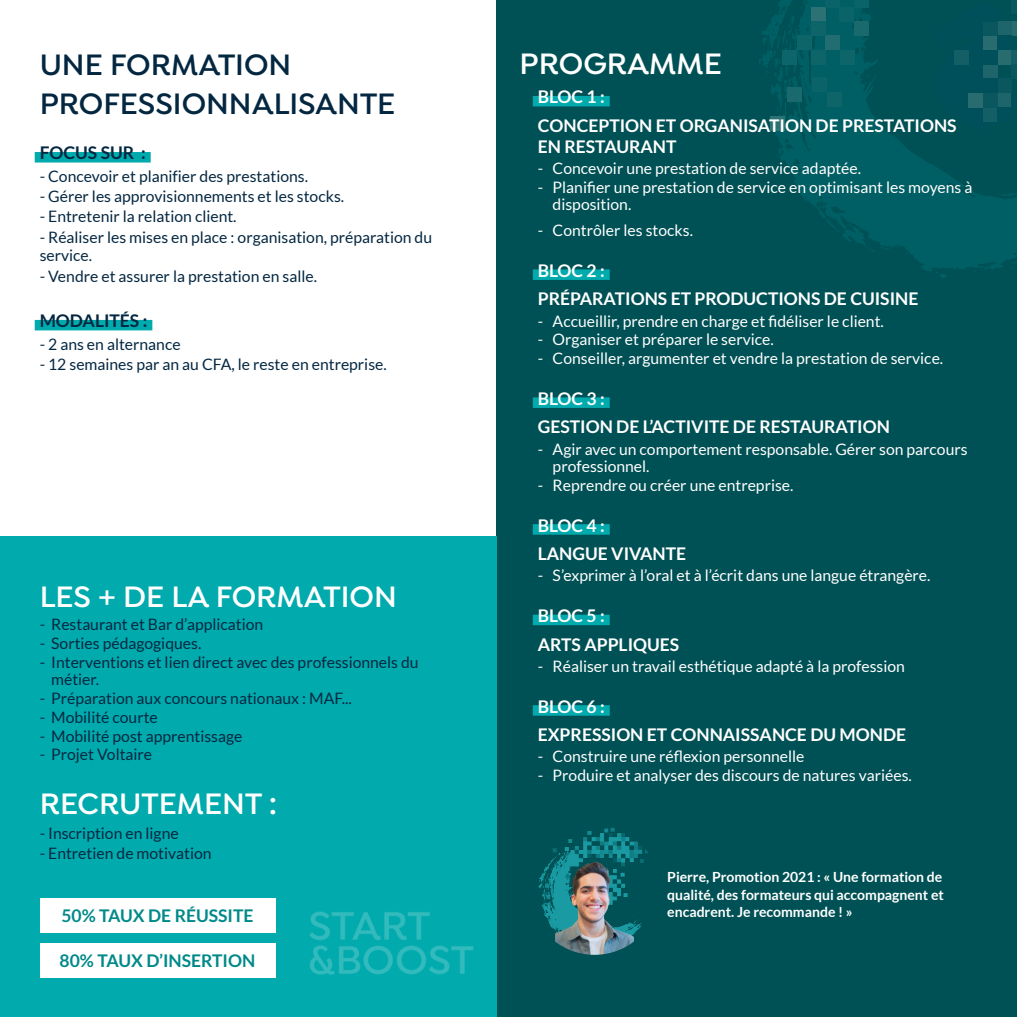
<style>
.page{position:relative;width:1017px;height:1017px;background:#fff}
.page>*{position:absolute;margin:0;border:0;box-sizing:border-box;transform-origin:0 0}
.Titre{font:600 31.5px "Isidora";color:#fff}
.Titre-2{font:600 31.5px/38.5px "Isidora";color:#042741}
.petit_titre_pas_soul{font:700 17.5px/21px "Lato";color:#fff}
.Petit_titre__soulign{font:700 17.5px "Lato";color:#fff}
.Petit_titre_BLANC{font:700 17.5px "Lato";color:#008989}
.Petit_titre__soulign-2{font:700 17.5px "Lato";color:#042741}
.t1{font:15.75px/17.5px "Lato";color:#fff}
.Texte_courant_format{font:15.75px/18.9px "Lato";color:#042741}
.Texte_courant_format-2{font:700 14px/17.5px "Lato";color:#fff;text-align:justify}
</style>
<div class="page">
<div style="left:35px;top:152px;width:116px;height:11px;background:#00aaad"></div>
<div style="left:35px;top:320px;width:117px;height:10px;background:#00aaad"></div>
<div style="left:496px;top:0;width:521px;height:1017px;background:#005155"></div>
<svg style="left:936px;top:272px;width:11px;height:6px"></svg>
<svg style="left:771px;top:0;width:246px;height:272px;fill:#005e63"></svg>
<svg style="left:859px;top:227px;width:7px;height:6px"></svg>
<svg style="left:814px;top:203px;width:39px;height:39px"></svg>
<svg style="left:759px;top:0;width:64px;height:112px"></svg>
<div style="left:811px;top:7px;width:14px;height:14px;background:#2c7174"></div>
<div style="left:771px;top:116px;width:14px;height:14px;background:#2c7174"></div>
<div style="left:826px;top:36px;width:14px;height:14px;background:#226d71"></div>
<div style="left:787px;top:88px;width:14px;height:14px;background:#19696d"></div>
<div style="left:854px;top:21px;width:15px;height:15px;background:#19696d"></div>
<div style="left:811px;top:21px;width:15px;height:15px;background:#0e6569"></div>
<div style="left:797px;top:36px;width:14px;height:14px;background:#0e6569"></div>
<div style="left:840px;top:50px;width:14px;height:15px;background:#0e6569"></div>
<div style="left:827px;top:93px;width:14px;height:14px;background:#0e6569"></div>
<div style="left:783px;top:50px;width:14px;height:14px;background:#0e6569"></div>
<div style="left:811px;top:50px;width:15px;height:14px;background:#0e6569"></div>
<div style="left:825px;top:0;width:15px;height:7px;background:#0a6368"></div>
<div style="left:854px;top:0;width:15px;height:7px;background:#0a6368"></div>
<div style="left:840px;top:7px;width:14px;height:14px;background:#0a6368"></div>
<div style="left:813px;top:78px;width:14px;height:14px;background:#0a6368"></div>
<svg style="left:932px;top:0;width:76px;height:130px"></svg>
<div style="left:1012px;top:21px;width:5px;height:15px;background:#286c70"></div>
<div style="left:983px;top:36px;width:14px;height:14px;background:#286c70"></div>
<div style="left:997px;top:50px;width:14px;height:14px;background:#286c70"></div>
<div style="left:969px;top:93px;width:14px;height:14px;background:#286c70"></div>
<div style="left:983px;top:65px;width:14px;height:14px;background:#1e656b"></div>
<div style="left:997px;top:21px;width:14px;height:15px;background:#1e656b"></div>
<div style="left:997px;top:93px;width:14px;height:14px;background:#1e656b"></div>
<div style="left:1012px;top:50px;width:5px;height:14px;background:#145e65"></div>
<div style="left:954px;top:50px;width:15px;height:15px;background:#145e65"></div>
<div style="left:983px;top:107px;width:14px;height:15px;background:#145e65"></div>
<div style="left:1012px;top:0;width:5px;height:14px;background:#0a5760"></div>
<div style="left:1012px;top:65px;width:5px;height:14px;background:#0a5760"></div>
<div style="left:997px;top:79px;width:14px;height:14px;background:#0a5760"></div>
<div style="left:983px;top:21px;width:14px;height:15px;background:#0a5760"></div>
<div style="left:983px;top:93px;width:14px;height:14px;background:#0a5760"></div>
<div style="left:1012px;top:93px;width:5px;height:14px;background:#00505b"></div>
<div style="left:983px;top:7px;width:14px;height:14px;background:#00505b"></div>
<div style="left:983px;top:50px;width:14px;height:14px;background:#00505b"></div>
<div style="left:997px;top:36px;width:14px;height:14px;background:#00505b"></div>
<div style="left:983px;top:79px;width:14px;height:14px;background:#00505b"></div>
<div style="left:997px;top:107px;width:14px;height:15px;background:#00505b"></div>
<div style="left:0;top:537px;width:496px;height:480px;background:#00aaad"></div>
<img style="left:309px;top:911px;width:165px;height:64px">
<div style="left:40px;top:943px;width:235px;height:34px;background:#fff"></div>
<div style="left:40px;top:898px;width:235px;height:35px;background:#fff"></div>
<img style="left:529px;top:824px;width:131px;height:131px;border-radius:65px">
<div style="left:533px;top:96px;width:77px;height:10px;background:#00aaad"></div>
<div style="left:533px;top:269px;width:77px;height:11px;background:#00aaad"></div>
<div style="left:533px;top:397px;width:77px;height:11px;background:#00aaad"></div>
<div style="left:533px;top:524px;width:77px;height:11px;background:#00aaad"></div>
<div style="left:533px;top:615px;width:77px;height:10px;background:#00aaad"></div>
<div style="left:533px;top:705px;width:77px;height:11px;background:#00aaad"></div>
<p class="Titre-2" style="left:40px;top:47px;width:357px">UNE FORMATION<br>PROFESSIONNALISANTE</p>
<p class="Petit_titre__soulign-2" style="left:40px;top:143px;width:107px">FOCUS SUR :</p>
<p class="Texte_courant_format" style="left:40px;top:167px;width:270px">- Concevoir et planifier des prestations.</p>
<p class="Texte_courant_format" style="left:40px;top:187px;width:306px">- Gérer les approvisionnements et les stocks.</p>
<p class="Texte_courant_format" style="left:40px;top:207px;width:198px">- Entretenir la relation client.</p>
<p class="Texte_courant_format" style="left:40px;top:227px;width:394px">- Réaliser les mises en place : organisation, préparation du service.</p>
<p class="Texte_courant_format" style="left:40px;top:266px;width:279px">- Vendre et assurer la prestation en salle.</p>
<p class="Petit_titre__soulign-2" style="left:40px;top:311px;width:109px">MODALITÉS :</p>
<p class="Texte_courant_format" style="left:40px;top:335px;width:142px">- 2 ans en alternance</p>
<p class="Texte_courant_format" style="left:40px;top:355px;width:349px">- 12 semaines par an au CFA, le reste en entreprise.</p>
<p class="Titre" style="left:40px;top:578px;width:359px">LES + DE LA FORMATION</p>
<p class="Texte_courant_format" style="left:40px;top:615px;width:225px">- Restaurant et Bar d’application</p>
<p class="Texte_courant_format" style="left:40px;top:634px;width:163px">- Sorties pédagogiques.</p>
<p class="Texte_courant_format" style="left:51px;top:653px;width:369px;line-height:17.5px;text-indent:-12px">- Interventions et lien direct avec des professionnels du métier.</p>
<p class="Texte_courant_format" style="left:40px;top:689px;width:314px">- Préparation aux concours nationaux : MAF...</p>
<p class="Texte_courant_format" style="left:40px;top:707px;width:120px">- Mobilité courte</p>
<p class="Texte_courant_format" style="left:40px;top:726px;width:204px">- Mobilité post apprentissage</p>
<p class="Texte_courant_format" style="left:40px;top:745px;width:114px">- Projet Voltaire</p>
<p class="Titre" style="left:40px;top:785px;width:239px">RECRUTEMENT :</p>
<p class="Texte_courant_format" style="left:40px;top:823px;width:140px">- Inscription en ligne</p>
<p class="Texte_courant_format" style="left:40px;top:844px;width:174px">- Entretien de motivation</p>
<p class="Petit_titre_BLANC" style="left:61px;top:906px;width:194px">50% TAUX DE RÉUSSITE</p>
<p class="Petit_titre_BLANC" style="left:60px;top:951px;width:197px">80% TAUX D’INSERTION</p>
<p class="Titre" style="left:520px;top:45px;width:204px">PROGRAMME</p>
<p class="Petit_titre__soulign" style="left:538px;top:87px;width:68px">BLOC 1 :</p>
<p class="petit_titre_pas_soul" style="left:538px;top:115px;width:420px">CONCEPTION ET ORGANISATION DE PRESTATIONS<br>EN RESTAURANT</p>
<p class="t1" style="left:538px;top:159px;width:325px">- Concevoir une prestation de service adaptée.</p>
<p class="t1" style="left:553px;top:178px;width:421px;text-indent:-15px">- Planifier une prestation de service en optimisant les moyens à disposition.</p>
<p class="t1" style="left:538px;top:221px;width:157px">- Contrôler les stocks.</p>
<p class="Petit_titre__soulign" style="left:538px;top:260px;width:68px">BLOC 2 :</p>
<p class="petit_titre_pas_soul" style="left:538px;top:288px;width:382px">PRÉPARATIONS ET PRODUCTIONS DE CUISINE</p>
<p class="t1" style="left:538px;top:312px;width:348px">- Accueillir, prendre en charge et fidéliser le client.</p>
<p class="t1" style="left:538px;top:331px;width:238px">- Organiser et préparer le service.</p>
<p class="t1" style="left:538px;top:349px;width:407px">- Conseiller, argumenter et vendre la prestation de service.</p>
<p class="Petit_titre__soulign" style="left:538px;top:388px;width:68px">BLOC 3 :</p>
<p class="petit_titre_pas_soul" style="left:538px;top:416px;width:354px">GESTION DE L’ACTIVITE DE RESTAURATION</p>
<p class="t1" style="left:553px;top:440px;width:416px;text-indent:-15px">- Agir avec un comportement responsable. Gérer son parcours professionnel.</p>
<p class="t1" style="left:538px;top:476px;width:257px">- Reprendre ou créer une entreprise.</p>
<p class="Petit_titre__soulign" style="left:538px;top:515px;width:68px">BLOC 4 :</p>
<p class="petit_titre_pas_soul" style="left:538px;top:543px;width:150px">LANGUE VIVANTE</p>
<p class="t1" style="left:538px;top:567px;width:394px">- S’exprimer à l’oral et à l’écrit dans une langue étrangère.</p>
<p class="Petit_titre__soulign" style="left:538px;top:606px;width:68px">BLOC 5 :</p>
<p class="petit_titre_pas_soul" style="left:538px;top:633px;width:143px">ARTS APPLIQUES</p>
<p class="t1" style="left:538px;top:657px;width:369px">- Réaliser un travail esthétique adapté à la profession</p>
<p class="Petit_titre__soulign" style="left:538px;top:696px;width:68px">BLOC 6 :</p>
<p class="petit_titre_pas_soul" style="left:538px;top:724px;width:370px">EXPRESSION ET CONNAISSANCE DU MONDE</p>
<p class="t1" style="left:538px;top:748px;width:268px">- Construire une réflexion personnelle</p>
<p class="t1" style="left:538px;top:766px;width:376px">- Produire et analyser des discours de natures variées.</p>
<p class="Texte_courant_format-2" style="left:667px;top:868px;width:278px">Pierre, Promotion 2021 : « Une formation de qualité, des formateurs qui accompagnent et encadrent. Je recommande ! »</p>
</div>
